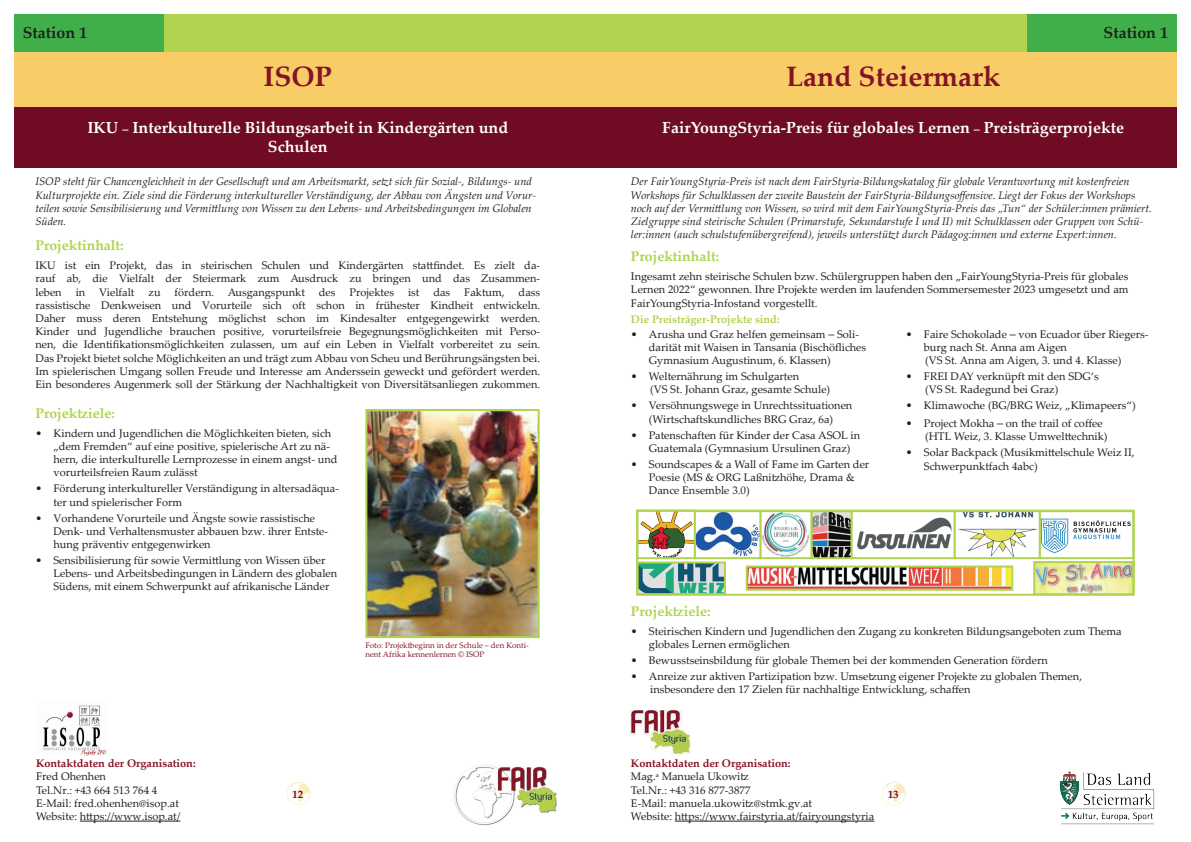
<style>
.page{position:relative;width:1191px;height:842px;background:#fff}
.page>*{position:absolute;margin:0;border:0;box-sizing:border-box;transform-origin:0 0}
.t1{font:700 28px "Palatino Linotype";color:#851326}
.t2{font:700 16px/19.2px "Palatino Linotype";color:#fff;text-align:center}
.t3{font:700 16px "Palatino Linotype";color:#231f20}
.t4{font:700 14px "Palatino Linotype";color:#b0d350}
.t5{font:11px/13.2px "Palatino Linotype";color:#231f20}
.t6{font:italic 11px/13.2px "Palatino Linotype";color:#231f20}
.t7{font:700 11px "Palatino Linotype";color:#b0d350}
.t8{font:700 11px "Palatino Linotype";color:#851326}
.t9{font:700 11px "Palatino Linotype";color:#700b24}
.t10{font:8px/9.6px "Palatino Linotype";color:#851326}
.s1{font-size:12px}
.s2{font-weight:700;color:#851326}
</style>
<div class="page">
<div style="left:14px;top:14px;width:1162px;height:38px;background:#b0d350"></div>
<div style="left:14px;top:52px;width:1162px;height:56px;background:#f8cd67"></div>
<div style="left:14px;top:108px;width:1162px;height:60px;background:#700b24"></div>
<img style="left:454px;top:765px;width:103px;height:61px">
<img style="left:1059px;top:771px;width:96px;height:54px">
<svg style="left:882px;top:782px;width:24px;height:23px"></svg>
<svg style="left:287px;top:782px;width:23px;height:23px"></svg>
<div style="left:14px;top:14px;width:149px;height:38px;background:#40ae49"></div>
<div style="left:1027px;top:14px;width:149px;height:38px;background:#40ae49"></div>
<img style="left:368px;top:412px;width:168px;height:223px">
<div style="left:365px;top:409px;width:174px;height:229px;border:2px solid #b0d350"></div>
<div style="left:636px;top:510px;width:498px;height:86px;border:2px solid #b0d350"></div>
<img style="left:639px;top:513px;width:398px;height:43px">
<div style="left:810px;top:510px;width:42px;height:49px;border:2px solid #b0d350"></div>
<img style="left:639px;top:564px;width:84px;height:28px">
<div style="left:636px;top:561px;width:90px;height:34px;border:2px solid #b0d350"></div>
<img style="left:1041px;top:518px;width:90px;height:36px">
<div style="left:1038px;top:510px;width:96px;height:49px;border:2px solid #b0d350"></div>
<img style="left:748px;top:568px;width:262px;height:20px">
<div style="left:745px;top:565px;width:268px;height:26px;border:2px solid #b0d350"></div>
<div style="left:759px;top:510px;width:53px;height:49px;border:2px solid #b0d350"></div>
<div style="left:850px;top:510px;width:105px;height:49px;border:2px solid #b0d350"></div>
<img style="left:1036px;top:564px;width:95px;height:28px">
<div style="left:1033px;top:561px;width:101px;height:34px;border:2px solid #b0d350"></div>
<div style="left:953px;top:510px;width:87px;height:49px;border:2px solid #b0d350"></div>
<div style="left:636px;top:510px;width:60px;height:49px;border:2px solid #b0d350"></div>
<div style="left:694px;top:510px;width:67px;height:49px;border:2px solid #b0d350"></div>
<img style="left:42px;top:705px;width:64px;height:50px">
<img style="left:631px;top:710px;width:59px;height:45px">
<hr style="left:80px;top:821px;width:100px;height:1px;background:#231f20">
<hr style="left:675px;top:821px;width:199px;height:1px;background:#231f20">
<h2 class="t3" style="left:23px;top:21px;width:66px">Station 1</h2>
<h2 class="t3" style="left:1103px;top:21px;width:66px">Station 1</h2>
<h1 class="t1" style="left:786px;top:57px;width:215px">Land Steiermark</h1>
<h2 class="t2" style="left:662px;top:118px;width:463px">FairYoungStyria-Preis für globales Lernen <span class="s1">–</span> Preisträgerprojekte</h2>
<h1 class="t1" style="left:263px;top:57px;width:70px">ISOP</h1>
<h2 class="t2" style="left:87px;top:118px;width:422px">IKU <span class="s1">–</span> Interkulturelle Bildungsarbeit in Kindergärten und<br>Schulen</h2>
<p class="t6" style="left:35px;top:175px;width:502px">ISOP steht für Chancengleichheit in der Gesellschaft und am Arbeitsmarkt, setzt sich für Sozial-, Bildungs- und Kulturprojekte ein. Ziele sind die Förderung interkultureller Verständigung, der Abbau von Ängsten und Vorur&shy;teilen sowie Sensibilisierung und Vermittlung von Wissen zu den Lebens- und Arbeitsbedingungen im Globalen Süden.</p>
<p class="t4" style="left:35px;top:236px;width:90px">Projektinhalt:</p>
<p class="t5" style="left:35px;top:258px;width:506px;text-align:justify">IKU ist ein Projekt, das in steirischen Schulen und Kindergärten stattfindet. Es zielt da&shy;rauf ab, die Vielfalt der Steiermark zum Ausdruck zu bringen und das Zusammen&shy;leben</p>
<p class="t5" style="left:76px;top:285px;width:11px">in</p>
<p class="t5" style="left:99px;top:285px;width:37px">Vielfalt</p>
<p class="t5" style="left:148px;top:285px;width:14px">zu</p>
<p class="t5" style="left:175px;top:285px;width:132px">fördern. Ausgangspunkt</p>
<p class="t5" style="left:319px;top:285px;width:18px">des</p>
<p class="t5" style="left:349px;top:285px;width:46px">Projektes</p>
<p class="t5" style="left:408px;top:285px;width:13px">ist</p>
<p class="t5" style="left:433px;top:285px;width:18px">das</p>
<p class="t5" style="left:464px;top:285px;width:42px">Faktum,</p>
<p class="t5" style="left:35px;top:285px;width:506px;text-align:justify;text-indent:483px">dass rassistische Denkweisen und Vorurteile sich oft schon in frühester Kindheit entwickeln.<br>Daher muss deren Entstehung möglichst schon im Kindesalter entgegengewirkt werden.<br>Kinder und Jugendliche brauchen positive, vorurteilsfreie Begegnungsmöglichkeiten mit Perso&shy;nen, die Identifikationsmöglichkeiten zulassen, um auf ein Leben in Vielfalt vorbereitet zu sein.<br>Das Projekt bietet solche Möglichkeiten an und trägt zum Abbau von Scheu und Berührungsängsten bei.<br>Im spielerischen Umgang sollen Freude und Interesse am Anderssein geweckt und gefördert werden.<br>Ein besonderes Augenmerk soll der Stärkung der Nachhaltigkeit von Diversitätsanliegen zukommen.</p>
<p class="t4" style="left:35px;top:403px;width:81px">Projektziele:</p>
<p class="t5" style="left:53px;top:426px;width:286px;text-indent:-18px">• Kindern und Jugendlichen die Möglichkeiten bieten, sich „dem Fremden“ auf eine positive, spielerische Art zu nä&shy;hern, die interkulturelle Lernprozesse in einem angst- und vorurteilsfreien Raum zulässt</p>
<p class="t5" style="left:53px;top:481px;width:287px;text-indent:-18px">• Förderung interkultureller Verständigung in altersadäqua&shy;ter und spielerischer Form</p>
<p class="t5" style="left:53px;top:511px;width:276px;text-indent:-18px">• Vorhandene Vorurteile und Ängste sowie rassistische<br>Denk- und Verhaltensmuster abbauen bzw. ihrer Entste&shy;hung präventiv entgegenwirken</p>
<p class="t5" style="left:53px;top:553px;width:285px;text-indent:-18px">• Sensibilisierung für sowie Vermittlung von Wissen über<br>Lebens- und Arbeitsbedingungen in Ländern des globalen<br>Südens, mit einem Schwerpunkt auf afrikanische Länder</p>
<p class="t10" style="left:365px;top:640px;width:165px">Foto: Projektbeginn in der Schule – den Konti&shy;nent Afrika kennenlernen © ISOP</p>
<p class="t6" style="left:631px;top:175px;width:522px">Der FairYoungStyria-Preis ist nach dem FairStyria-Bildungskatalog für globale Verantwortung mit kostenfreien Workshops für Schulklassen der zweite Baustein der FairStyria-Bildungsoffensive. Liegt der Fokus der Workshops noch auf der Vermittlung von Wissen, so wird mit dem FairYoungStyria-Preis das „Tun“ der Schüler:innen prämiert.<br>Zielgruppe sind steirische Schulen (Primarstufe, Sekundarstufe I und II) mit Schulklassen oder Gruppen von Schü&shy;ler:innen (auch schulstufenübergreifend), jeweils unterstützt durch Pädagog:innen und externe Expert:innen.</p>
<p class="t4" style="left:631px;top:247px;width:90px">Projektinhalt:</p>
<p class="t5" style="left:631px;top:269px;width:499px;text-align:justify">Ingesamt zehn steirische Schulen bzw. Schülergruppen haben den „FairYoungStyria-Preis für globales Lernen 2022“ gewonnen. Ihre Projekte werden im laufenden Sommersemester 2023 umgesetzt und am FairYoungStyria-Infostand vorgestellt.</p>
<p class="t7" style="left:631px;top:311px;width:150px">Die Preisträger-Projekte sind:</p>
<p class="t5" style="left:649px;top:327px;width:219px;text-indent:-18px">• Arusha und Graz helfen gemeinsam <span class="s1">–</span> Soli&shy;darität mit Waisen in Tansania (Bischöfliches<br>Gymnasium Augustinum, 6. Klassen)</p>
<p class="t5" style="left:650px;top:369px;width:182px;text-indent:-19px">• Welternährung im Schulgarten<br>(VS St. Johann Graz, gesamte Schule)</p>
<p class="t5" style="left:631px;top:399px;width:223px;text-align:center">• Versöhnungswege in Unrechtssituationen (Wirtschaftskundliches BRG Graz, 6a)</p>
<p class="t5" style="left:649px;top:428px;width:213px;text-indent:-18px">• Patenschaften für Kinder der Casa ASOL in<br>Guatemala (Gymnasium Ursulinen Graz)</p>
<p class="t5" style="left:649px;top:457px;width:222px;text-indent:-18px">• Soundscapes &amp; a Wall of Fame im Garten der<br>Poesie (MS &amp; ORG Laßnitzhöhe, Drama &amp;<br>Dance Ensemble 3.0)</p>
<p class="t5" style="left:924px;top:327px;width:226px;text-indent:-18px">• Faire Schokolade <span class="s1">–</span> von Ecuador über Riegers&shy;burg nach St. Anna am Aigen<br>(VS St. Anna am Aigen, 3. und 4. Klasse)</p>
<p class="t5" style="left:925px;top:369px;width:175px;text-indent:-19px">• FREI DAY verknüpft mit den SDG‘s (VS St. Radegund bei Graz)</p>
<p class="t5" style="left:906px;top:399px;width:231px">• Klimawoche (BG/BRG Weiz, „Klimapeers“)</p>
<p class="t5" style="left:925px;top:416px;width:184px;text-indent:-19px">• Project Mokha <span class="s1">–</span> on the trail of coffee (HTL Weiz, 3. Klasse Umwelttechnik)</p>
<p class="t5" style="left:924px;top:445px;width:212px;line-height:14.4px;text-indent:-18px">• Solar Backpack (Musikmittelschule Weiz II,<br>Schwerpunktfach 4abc)</p>
<p class="t4" style="left:631px;top:601px;width:81px">Projektziele:</p>
<p class="t5" style="left:649px;top:624px;width:474px;text-indent:-18px">• Steirischen Kindern und Jugendlichen den Zugang zu konkreten Bildungsangeboten zum Thema globales Lernen ermöglichen</p>
<p class="t5" style="left:631px;top:653px;width:418px">• Bewusstseinsbildung für globale Themen bei der kommenden Generation fördern</p>
<p class="t5" style="left:650px;top:669px;width:433px;text-indent:-19px">• Anreize zur aktiven Partizipation bzw. Umsetzung eigener Projekte zu globalen Themen, insbesondere den 17 Zielen für nachhaltige Entwicklung, schaffen</p>
<p class="t8" style="left:36px;top:756px;width:161px">Kontaktdaten der Organisation:</p>
<p class="t5" style="left:36px;top:770px;width:146px">Fred Ohenhen<br>Tel.Nr.: +43 664 513 764 4<br>E-Mail: fred.ohenhen@isop.at<br>Website: https://www.isop.at/</p>
<p class="t5" style="left:631px;top:756px;width:245px"><span class="s2">Kontaktdaten der Organisation:<br></span>Mag.<sup>a</sup> Manuela Ukowitz<br>Tel.Nr.: +43 316 877-3877<br>E-Mail: manuela.ukowitz@stmk.gv.at<br>Website: https://www.fairstyria.at/fairyoungstyria</p>
<p class="t9" style="left:292px;top:786px;width:12px">12</p>
<p class="t9" style="left:887px;top:786px;width:12px">13</p>
</div>
